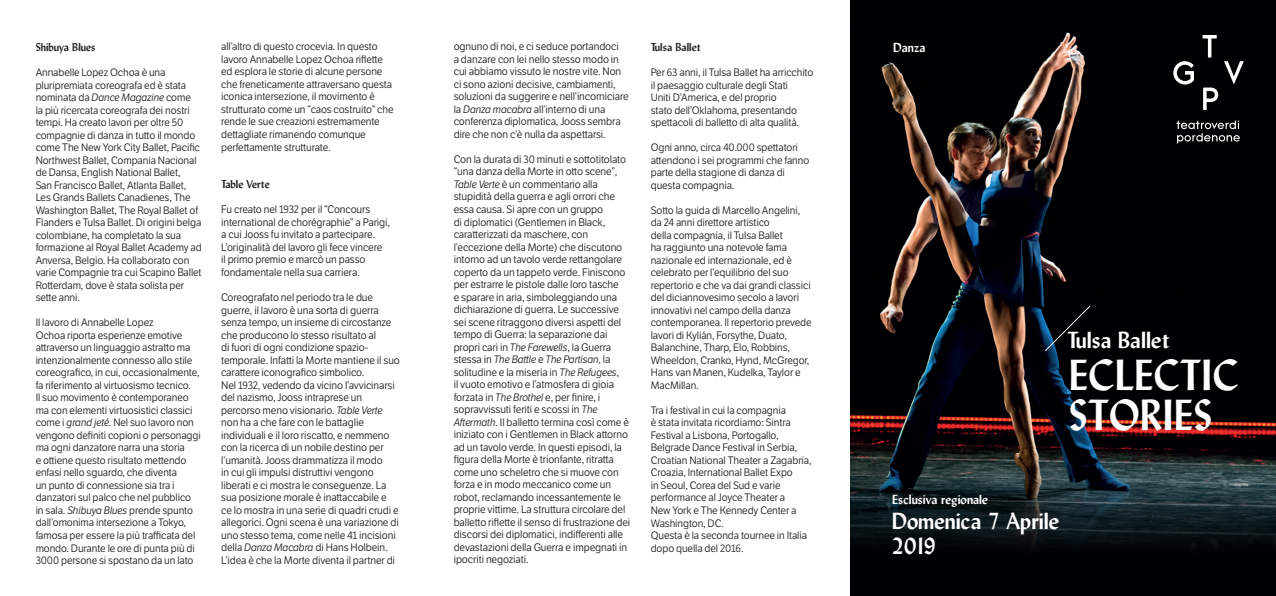
<style>
.page{position:relative;width:1276px;height:596px;background:#fff}
.page>*{position:absolute;margin:0;border:0;box-sizing:border-box;transform-origin:0 0}
.t1{font:700 43px/40px "Lydian BT";color:#fff}
.t2{font:700 23px/25px "Lydian BT";color:#fff}
.t3{font:700 13px "Lydian BT";color:#fff}
.t4{font:700 11.3px "Lydian BT";color:#231f20}
.t5{font:10.6px/12.5px "LFT Etica";letter-spacing:-.01em;color:#231f20}
.t6{font:10.5px/12.5px "LFT Etica";letter-spacing:-.01em;color:#231f20}
.t7{font:italic 10.5px "LFT Etica";letter-spacing:-.01em;color:#231f20}
.s1{font-style:italic}
.s2{font-style:italic;font-size:10.5px}
.s3{font-style:normal;font-size:10.6px}
</style>
<div class="page">
<svg style="left:850px;top:0;width:426px;height:595px;background:#110f11"></svg>
<svg style="left:1044px;top:304px;width:47px;height:48px;background:#080f15"></svg>
<svg style="left:1176px;top:120px;width:63px;height:23px"></svg>
<svg style="left:1202px;top:35px;width:14px;height:22px"></svg>
<svg style="left:1203px;top:87px;width:15px;height:23px"></svg>
<svg style="left:1173px;top:61px;width:21px;height:23px"></svg>
<svg style="left:1224px;top:61px;width:19px;height:23px"></svg>
<p class="t4" style="left:36px;top:40px;width:61px">Shibuya Blues</p>
<p class="t6" style="left:36px;top:66px;width:168px">Annabelle Lopez Ochoa è una pluripremiata coreografa ed è stata nominata da <span class="s1">Dance Magazine</span> come<br>la più ricercata coreografa dei nostri tempi. Ha creato lavori per oltre 50 compagnie di danza in tutto il mondo come The New York City Ballet, Pacific Northwest Ballet, Compania Nacional de Dansa, English National Ballet,<br>San Francisco Ballet, Atlanta Ballet, Les Grands Ballets Canadienes, The Washington Ballet, The Royal Ballet of Flanders e Tulsa Ballet. Di origini belga colombiane, ha completato la sua formazione al Royal Ballet Academy ad Anversa, Belgio. Ha collaborato con varie Compagnie tra cui Scapino Ballet Rotterdam, dove è stata solista per sette anni.</p>
<p class="t6" style="left:36px;top:316px;width:167px">Il lavoro di Annabelle Lopez<br>Ochoa riporta esperienze emotive attraverso un linguaggio astratto ma intenzionalmente connesso allo stile coreografico, in cui, occasionalmente, fa riferimento al virtuosismo tecnico.<br>Il suo movimento è contemporaneo ma con elementi virtuosistici classici come i <span class="s1">grand jeté</span>. Nel suo lavoro non vengono definiti copioni o personaggi ma ogni danzatore narra una storia<br>e ottiene questo risultato mettendo enfasi nello sguardo, che diventa<br>un punto di connessione sia tra i danzatori sul palco che nel pubblico in sala. <span class="s1">Shibuya Blues</span> prende spunto dall’omonima intersezione a Tokyo, famosa per essere la più trafficata del mondo. Durante le ore di punta più di 3000 persone si spostano da un lato</p>
<p class="t6" style="left:221px;top:40px;width:174px">all’altro di questo crocevia. In questo lavoro Annabelle Lopez Ochoa riflette ed esplora le storie di alcune persone che freneticamente attraversano questa iconica intersezione, il movimento è strutturato come un “caos costruito” che rende le sue creazioni estremamente dettagliate rimanendo comunque perfettamente strutturate.</p>
<p class="t4" style="left:221px;top:177px;width:50px">Table Verte</p>
<p class="t5" style="left:221px;top:203px;width:170px">Fu creato nel 1932 per il “Concours international de chorégraphie” a Parigi, a cui Jooss fu invitato a partecipare.<br>L’originalità del lavoro gli fece vincere<br>il primo premio e marcò un passo fondamentale nella sua carriera.</p>
<p class="t5" style="left:221px;top:291px;width:180px">Coreografato nel periodo tra le due guerre, il lavoro è una sorta di guerra senza tempo, un insieme di circostanze che producono lo stesso risultato al<br>di fuori di ogni condizione spazio&shy;temporale. Infatti la Morte mantiene il suo carattere iconografico simbolico.<br>Nel 1932, vedendo da vicino l’avvicinarsi del nazismo, Jooss intraprese un percorso meno visionario. <span class="s2">Table Verte </span>non ha a che fare con le battaglie individuali e il loro riscatto, e nemmeno con la ricerca di un nobile destino per l’umanità. Jooss drammatizza il modo<br>in cui gli impulsi distruttivi vengono liberati e ci mostra le conseguenze. La sua posizione morale è inattaccabile e ce lo mostra in una serie di quadri crudi e allegorici. Ogni scena è una variazione di uno stesso tema, come nelle 41 incisioni della <span class="s2">Danza Macabra</span> di Hans Holbein.<br>L’idea è che la Morte diventa il partner di</p>
<p class="t5" style="left:454px;top:41px;width:176px">ognuno di noi, e ci seduce portandoci<br>a danzare con lei nello stesso modo in cui abbiamo vissuto le nostre vite. Non ci sono azioni decisive, cambiamenti, soluzioni da suggerire e nell’incorniciare la <span class="s2">Danza macabra</span> all’interno di una conferenza diplomatica, Jooss sembra dire che non c’è nulla da aspettarsi.</p>
<p class="t5" style="left:454px;top:153px;width:174px">Con la durata di 30 minuti e sottotitolato “una danza della Morte in otto scene”, <span class="s2">Table Verte</span> è un commentario alla stupidità della guerra e agli orrori che essa causa. Si apre con un gruppo<br>di diplomatici (Gentlemen in Black, caratterizzati da maschere, con l’eccezione della Morte) che discutono intorno ad un tavolo verde rettangolare coperto da un tappeto verde. Finiscono per estrarre le pistole dalle loro tasche e sparare in aria, simboleggiando una dichiarazione di guerra. Le successive sei scene ritraggono diversi aspetti del tempo di Guerra: la separazione dai propri cari in <span class="s2">The Farewells</span>, la Guerra</p>
<p class="t7" style="left:454px;top:353px;width:158px"><span class="s3">stessa in</span> The Battle <span class="s3">e</span> The Partisan<span class="s3">, la</span></p>
<p class="t5" style="left:454px;top:366px;width:178px">solitudine e la miseria in <span class="s2">The Refugees</span>,<br>il vuoto emotivo e l’atmosfera di gioia forzata in <span class="s2">The Brothel</span> e, per finire, i sopravvissuti feriti e scossi in <span class="s2">The Aftermath</span>. Il balletto termina così come è iniziato con i Gentlemen in Black attorno ad un tavolo verde. In questi episodi, la figura della Morte è trionfante, ritratta come uno scheletro che si muove con forza e in modo meccanico come un robot, reclamando incessantemente le proprie vittime. La struttura circolare del balletto riflette il senso di frustrazione dei discorsi dei diplomatici, indifferenti alle devastazioni della Guerra e impegnati in ipocriti negoziati.</p>
<p class="t4" style="left:651px;top:40px;width:52px">Tulsa Ballet</p>
<p class="t3" style="left:893px;top:39px;width:34px">Danza</p>
<p class="t6" style="left:651px;top:66px;width:164px">Per 63 anni, il Tulsa Ballet ha arricchito il paesaggio culturale degli Stati<br>Uniti D’America, e del proprio<br>stato dell’Oklahoma, presentando spettacoli di balletto di alta qualità.</p>
<p class="t6" style="left:651px;top:141px;width:160px">Ogni anno, circa 40.000 spettatori attendono i sei programmi che fanno parte della stagione di danza di questa compagnia.</p>
<p class="t6" style="left:651px;top:204px;width:162px">Sotto la guida di Marcello Angelini, da 24 anni direttore artistico<br>della compagnia, il Tulsa Ballet<br>ha raggiunto una notevole fama nazionale ed internazionale, ed è celebrato per l’equilibrio del suo repertorio e che va dai grandi classici del diciannovesimo secolo a lavori innovativi nel campo della danza contemporanea. Il repertorio prevede lavori di Kylián, Forsythe, Duato, Balanchine, Tharp, Elo, Robbins, Wheeldon, Cranko, Hynd, McGregor, Hans van Manen, Kudelka, Taylor e MacMillan.</p>
<p class="t6" style="left:651px;top:404px;width:162px">Tra i festival in cui la compagnia<br>è stata invitata ricordiamo: Sintra<br>Festival a Lisbona, Portogallo,<br>Belgrade Dance Festival in Serbia,<br>Croatian National Theater a Zagabria,<br>Croazia, International Ballet Expo<br>in Seoul, Corea del Sud e varie performance al Joyce Theater a<br>New York e The Kennedy Center a<br>Washington, DC.<br>Questa è la seconda tournee in Italia dopo quella del 2016.</p>
<p class="t3" style="left:892px;top:491px;width:97px">Esclusiva regionale</p>
<h2 class="t2" style="left:891px;top:508px;width:169px">Domenica 7 Aprile<br>2019</h2>
<h2 class="t2" style="left:1067px;top:326px;width:104px">Tulsa Ballet</h2>
<h1 class="t1" style="left:1068px;top:354px;width:171px">ECLECTIC<br>STORIES</h1>
</div>
